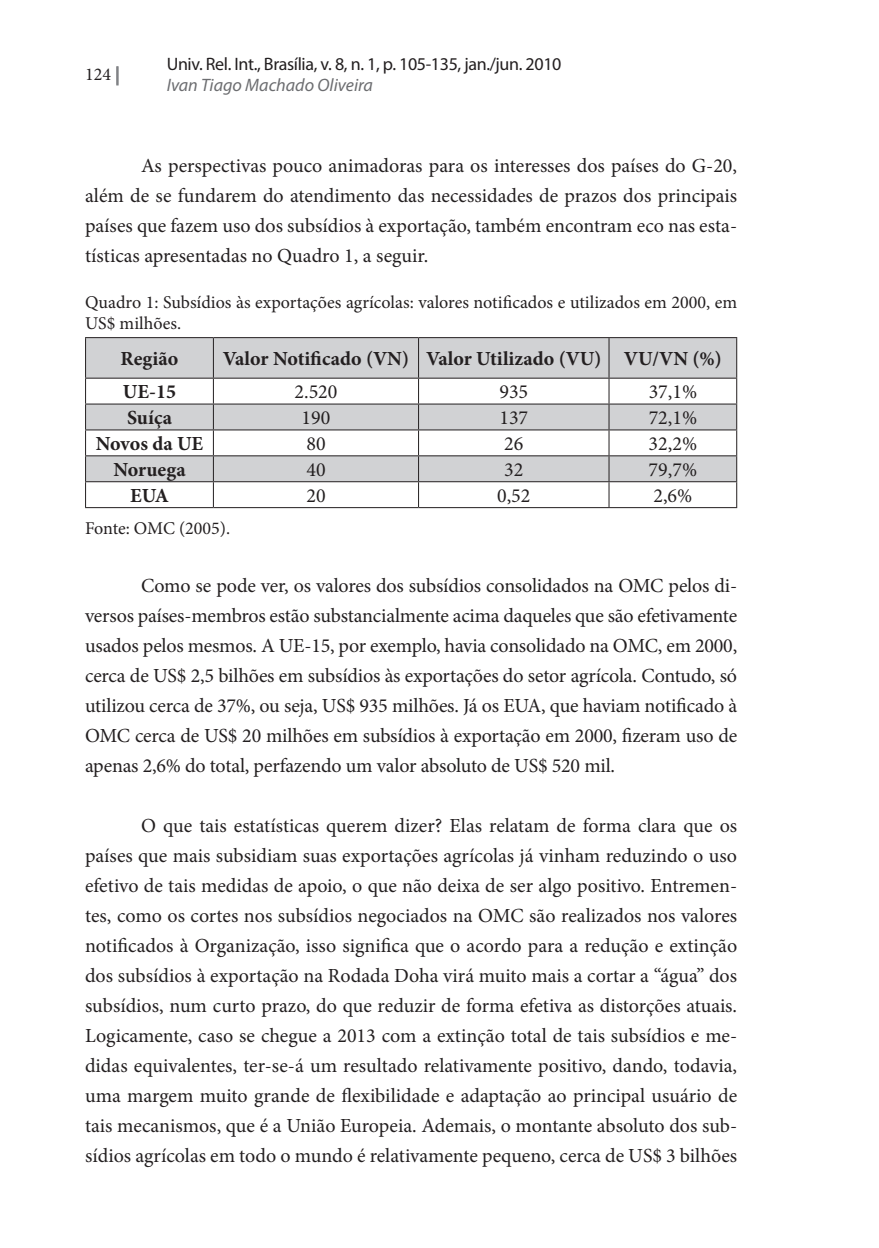
<style>
.page{position:relative;width:879px;height:1248px;background:#fff}
.page>*{position:absolute;margin:0;border:0;box-sizing:border-box;transform-origin:0 0}
.t1{font:20px/30px "Minion Pro";color:#231f20;text-align:justify}
.t2{font:700 20px "Minion Pro";color:#231f20}
.t3{font:18px/21.6px "Minion Pro";color:#231f20}
.t4{font:18px "Myriad Pro";letter-spacing:-.02em;color:#231f20}
.t5{font:italic 18px "Myriad Pro";color:#6c6d70}
.s1{color:#808285}
</style>
<div class="page">
<div style="left:116px;top:66px;width:3px;height:19px;border:1px solid #808285"></div>
<svg style="left:86px;top:338px;width:650px;height:143px;fill:#d1d2d4"></svg>
<hr style="left:85px;top:337px;width:128px;height:1px;background:#231f20">
<hr style="left:213px;top:337px;width:205px;height:1px;background:#231f20">
<hr style="left:418px;top:337px;width:191px;height:1px;background:#231f20">
<hr style="left:609px;top:337px;width:128px;height:1px;background:#231f20">
<hr style="left:736px;top:338px;width:1px;height:39px;background:#231f20">
<hr style="left:85px;top:377px;width:128px;height:1px;background:#231f20">
<hr style="left:213px;top:377px;width:205px;height:1px;background:#231f20">
<hr style="left:418px;top:377px;width:191px;height:1px;background:#231f20">
<hr style="left:609px;top:377px;width:128px;height:1px;background:#231f20">
<hr style="left:85px;top:403px;width:128px;height:1px;background:#231f20">
<hr style="left:213px;top:403px;width:205px;height:1px;background:#231f20">
<hr style="left:418px;top:403px;width:191px;height:1px;background:#231f20">
<hr style="left:609px;top:403px;width:128px;height:1px;background:#231f20">
<hr style="left:85px;top:429px;width:128px;height:1px;background:#231f20">
<hr style="left:213px;top:429px;width:205px;height:1px;background:#231f20">
<hr style="left:418px;top:429px;width:191px;height:1px;background:#231f20">
<hr style="left:609px;top:429px;width:128px;height:1px;background:#231f20">
<hr style="left:85px;top:455px;width:128px;height:1px;background:#231f20">
<hr style="left:213px;top:455px;width:205px;height:1px;background:#231f20">
<hr style="left:418px;top:455px;width:191px;height:1px;background:#231f20">
<hr style="left:609px;top:455px;width:128px;height:1px;background:#231f20">
<hr style="left:85px;top:481px;width:128px;height:1px;background:#231f20">
<hr style="left:213px;top:481px;width:205px;height:1px;background:#231f20">
<hr style="left:418px;top:481px;width:191px;height:1px;background:#231f20">
<hr style="left:609px;top:481px;width:128px;height:1px;background:#231f20">
<hr style="left:85px;top:507px;width:128px;height:1px;background:#231f20">
<hr style="left:213px;top:507px;width:205px;height:1px;background:#231f20">
<hr style="left:418px;top:507px;width:191px;height:1px;background:#231f20">
<hr style="left:609px;top:507px;width:128px;height:1px;background:#231f20">
<hr style="left:85px;top:338px;width:1px;height:39px;background:#231f20">
<hr style="left:213px;top:338px;width:1px;height:39px;background:#231f20">
<hr style="left:418px;top:338px;width:1px;height:39px;background:#231f20">
<hr style="left:608px;top:338px;width:1px;height:39px;background:#231f20">
<svg style="left:85px;top:378px;width:1px;height:129px"></svg>
<svg style="left:213px;top:378px;width:1px;height:129px"></svg>
<svg style="left:418px;top:378px;width:1px;height:129px"></svg>
<svg style="left:608px;top:378px;width:1px;height:129px"></svg>
<svg style="left:736px;top:378px;width:1px;height:129px"></svg>
<p class="t3" style="left:85px;top:64px;width:36px">124 <span class="s1">|</span></p>
<p class="t4" style="left:167px;top:53px;width:396px">Univ. Rel. Int., Brasília, v. 8, n. 1, p. 105-135, jan./jun. 2010</p>
<p class="t5" style="left:167px;top:74px;width:208px">Ivan Tiago Machado Oliveira</p>
<p class="t1" style="left:85px;top:150px;width:653px;text-indent:56px">As perspectivas pouco animadoras para os interesses dos países do G-20, além de se fundarem do atendimento das necessidades de prazos dos principais países que fazem uso dos subsídios à exportação, também encontram eco nas esta&shy;tísticas apresentadas no Quadro 1, a seguir.</p>
<p class="t3" style="left:85px;top:291px;width:653px">Quadro 1: Subsídios às exportações agrícolas: valores notificados e utilizados em 2000, em<br>US$ milhões.</p>
<p class="t2" style="left:121px;top:344px;width:59px">Região</p>
<p class="t2" style="left:223px;top:344px;width:500px">Valor Notificado (VN) Valor Utilizado (VU) VU/VN (%)</p>
<p class="t2" style="left:123px;top:378px;width:55px">UE-15</p>
<p class="t1" style="left:294px;top:377px;width:44px">2.520</p>
<p class="t1" style="left:499px;top:377px;width:30px">935</p>
<p class="t1" style="left:648px;top:377px;width:50px">37,1%</p>
<p class="t2" style="left:127px;top:404px;width:47px">Suíça</p>
<p class="t1" style="left:302px;top:403px;width:30px">190</p>
<p class="t1" style="left:499px;top:403px;width:30px">137</p>
<p class="t1" style="left:648px;top:403px;width:50px">72,1%</p>
<p class="t2" style="left:96px;top:429px;width:109px">Novos da UE</p>
<p class="t1" style="left:306px;top:429px;width:21px">80</p>
<p class="t1" style="left:504px;top:429px;width:21px">26</p>
<p class="t1" style="left:648px;top:429px;width:50px">32,2%</p>
<p class="t2" style="left:113px;top:455px;width:74px">Noruega</p>
<p class="t1" style="left:306px;top:454px;width:21px">40</p>
<p class="t1" style="left:504px;top:454px;width:21px">32</p>
<p class="t1" style="left:648px;top:454px;width:50px">79,7%</p>
<p class="t2" style="left:130px;top:481px;width:40px">EUA</p>
<p class="t1" style="left:306px;top:480px;width:21px">20</p>
<p class="t1" style="left:497px;top:480px;width:35px">0,52</p>
<p class="t1" style="left:653px;top:480px;width:40px">2,6%</p>
<p class="t3" style="left:85px;top:517px;width:147px">Fonte: OMC (2005).</p>
<p class="t1" style="left:85px;top:570px;width:653px;text-indent:56px">Como se pode ver, os valores dos subsídios consolidados na OMC pelos di&shy;versos países-membros estão substancialmente acima daqueles que são efetivamente usados pelos mesmos. A UE-15, por exemplo, havia consolidado na OMC, em 2000, cerca de US$ 2,5 bilhões em subsídios às exportações do setor agrícola. Contudo, só utilizou cerca de 37%, ou seja, US$ 935 milhões. Já os EUA, que haviam notificado à OMC cerca de US$ 20 milhões em subsídios à exportação em 2000, fizeram uso de apenas 2,6% do total, perfazendo um valor absoluto de US$ 520 mil.</p>
<p class="t1" style="left:85px;top:810px;width:654px;text-indent:56px">O que tais estatísticas querem dizer? Elas relatam de forma clara que os países que mais subsidiam suas exportações agrícolas já vinham reduzindo o uso efetivo de tais medidas de apoio, o que não deixa de ser algo positivo. Entremen&shy;tes, como os cortes nos subsídios negociados na OMC são realizados nos valores notificados à Organização, isso significa que o acordo para a redução e extinção dos subsídios à exportação na Rodada Doha virá muito mais a cortar a “água” dos subsídios, num curto prazo, do que reduzir de forma efetiva as distorções atuais.<br>Logicamente, caso se chegue a 2013 com a extinção total de tais subsídios e me&shy;didas equivalentes, ter-se-á um resultado relativamente positivo, dando, todavia, uma margem muito grande de flexibilidade e adaptação ao principal usuário de tais mecanismos, que é a União Europeia. Ademais, o montante absoluto dos sub&shy;sídios agrícolas em todo o mundo é relativamente pequeno, cerca de US$ 3 bilhões</p>
</div>
